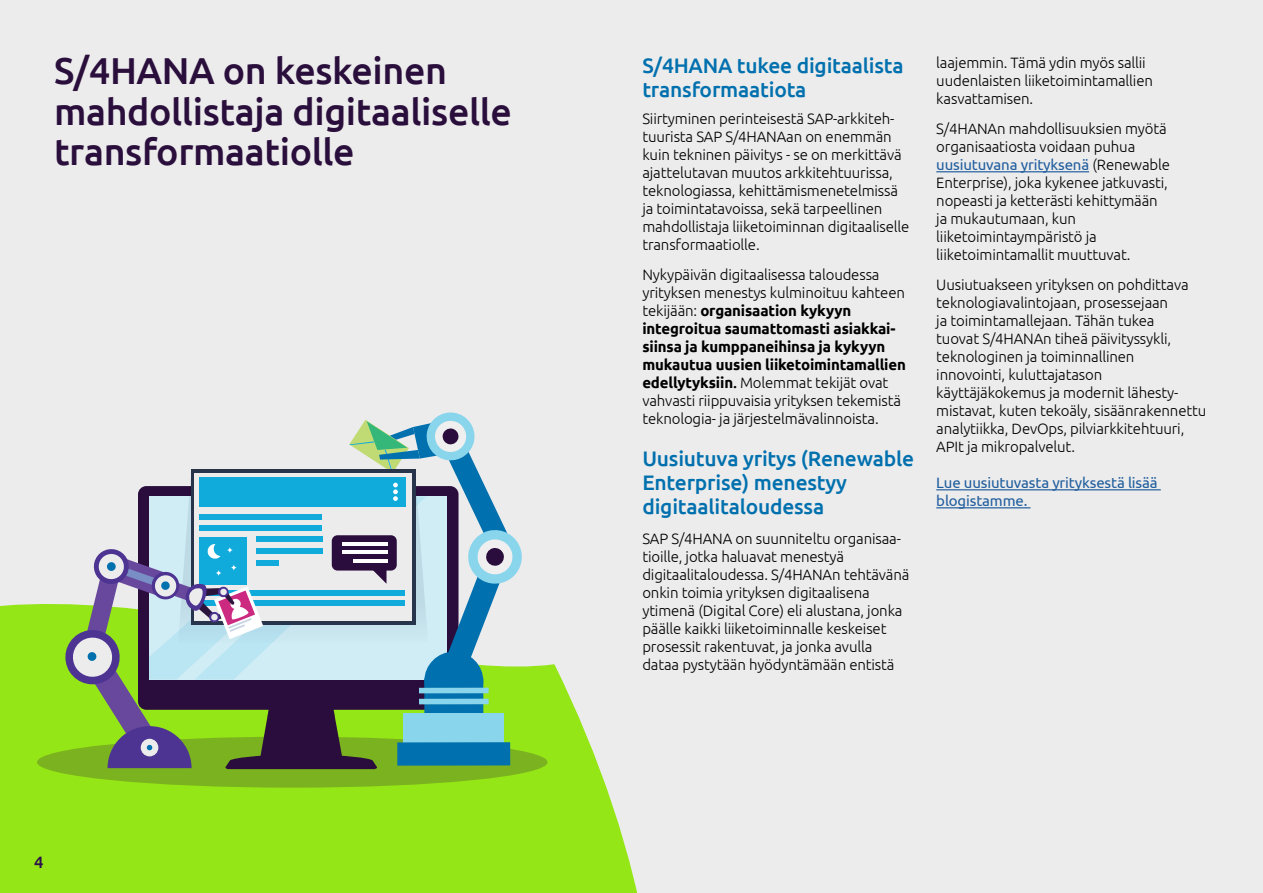
<style>
.page{position:relative;width:1263px;height:893px;background:#ececec}
.page>*{position:absolute;margin:0;border:0;box-sizing:border-box;transform-origin:0 0}
.t1{font:500 37.5px/40.5px "Ubuntu";letter-spacing:-.01em;color:#2a0e3c}
.t2{font:500 21px/24px "Ubuntu";letter-spacing:-.01em;color:#0070ae}
.t3{font:500 16.5px "Ubuntu";color:#2c104a}
.t4{font:300 15px/18px "Ubuntu";letter-spacing:-.01em;color:#000}
.t5{font:15px/18px "Ubuntu";letter-spacing:-.01em;color:#215e9e}
.s1{font-weight:700}
.s2{font-weight:500}
.s3{font-weight:400;color:#215e9e}
</style>
<div class="page">
<svg style="left:0;top:484px;width:648px;height:409px;background:#b1e75b"></svg>
<hr style="left:936px;top:171px;width:153px;height:1px;background:#215e9e">
<hr style="left:936px;top:489px;width:225px;height:1px;background:#215e9e">
<hr style="left:936px;top:507px;width:94px;height:1px;background:#215e9e">
<div style="left:37px;top:737px;width:510px;height:51px;background:#7bb21f;border-radius:50%"></div>
<svg style="left:62px;top:411px;width:463px;height:358px;background:#97b4b2"></svg>
<h1 class="t1" style="left:54px;top:49px;width:459px">S/4HANA on keskeinen mahdollistaja digitaaliselle transformaatiolle</h1>
<h2 class="t2" style="left:642px;top:52px;width:263px">S/4HANA tukee digitaalista transformaatiota</h2>
<p class="t4" style="left:642px;top:109px;width:268px">Siirtyminen perinteisestä SAP-arkkiteh&shy;tuurista SAP S/4HANAan on enemmän kuin tekninen päivitys - se on merkittävä ajattelutavan muutos arkkitehtuurissa, teknologiassa, kehittämismenetelmissä ja toimintatavoissa, sekä tarpeellinen mahdollistaja liiketoiminnan digitaaliselle transformaatiolle.</p>
<p class="t4" style="left:642px;top:265px;width:265px">Nykypäivän digitaalisessa taloudessa yrityksen menestys kulminoituu kahteen tekijään: <span class="s1">organisaation kykyyn integroitua saumattomasti asiakkai&shy;siinsa ja kumppaneihinsa ja kykyyn mukautua uusien liiketoimintamallien edellytyksiin</span><span class="s2">.</span> Molemmat tekijät ovat vahvasti riippuvaisia yrityksen tekemistä teknologia- ja järjestelmävalinnoista.</p>
<h2 class="t2" style="left:642px;top:445px;width:273px">Uusiutuva yritys (Renewable<br>Enterprise) menestyy digitaalitaloudessa</h2>
<p class="t4" style="left:642px;top:529px;width:269px">SAP S/4HANA on suunniteltu organisaa&shy;tioille, jotka haluavat menestyä digitaalitaloudessa. S/4HANAn tehtävänä onkin toimia yrityksen digitaalisena ytimenä (Digital Core) eli alustana, jonka päälle kaikki liiketoiminnalle keskeiset prosessit rakentuvat, ja jonka avulla dataa pystytään hyödyntämään entistä</p>
<p class="t4" style="left:936px;top:53px;width:218px">laajemmin. Tämä ydin myös sallii uudenlaisten liiketoimintamallien kasvattamisen.</p>
<p class="t4" style="left:936px;top:119px;width:235px">S/4HANAn mahdollisuuksien myötä organisaatiosta voidaan puhua <span class="s3">uusiutuvana yrityksenä</span> (Renewable<br>Enterprise), joka kykenee jatkuvasti, nopeasti ja ketterästi kehittymään ja mukautumaan, kun liiketoimintaympäristö ja liiketoimintamallit muuttuvat.</p>
<p class="t4" style="left:936px;top:275px;width:271px">Uusiutuakseen yrityksen on pohdittava teknologiavalintojaan, prosessejaan<br>ja toimintamallejaan. Tähän tukea<br>tuovat S/4HANAn tiheä päivityssykli, teknologinen ja toiminnallinen innovointi, kuluttajatason käyttäjäkokemus ja modernit lähesty&shy;mistavat, kuten tekoäly, sisäänrakennettu analytiikka, DevOps, pilviarkkitehtuuri, APIt ja mikropalvelut.</p>
<p class="t5" style="left:936px;top:473px;width:223px">Lue uusiutuvasta yrityksestä lisää blogistamme.</p>
<p class="t3" style="left:34px;top:851px;width:11px">4</p>
</div>
